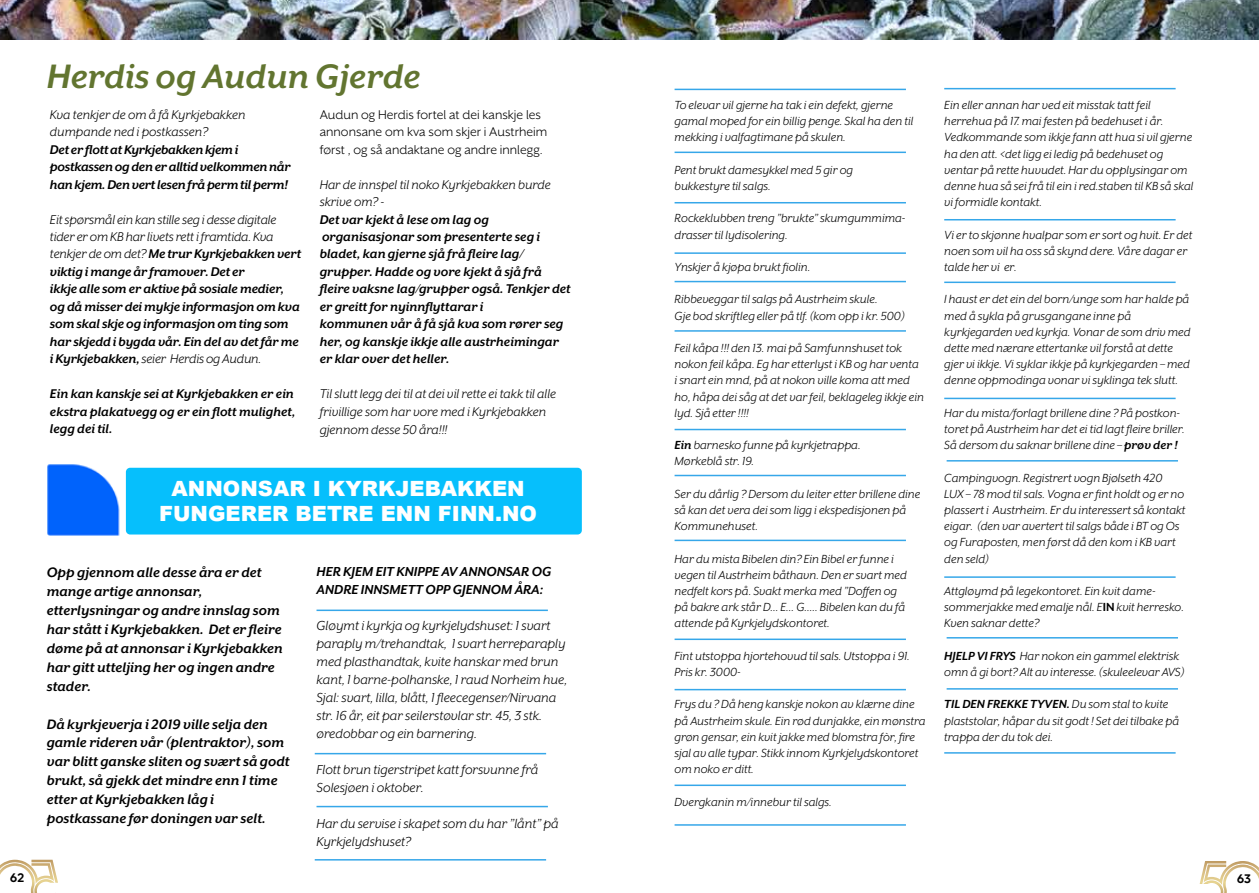
<style>
.page{position:relative;width:1259px;height:893px;background:#fff}
.page>*{position:absolute;margin:0;border:0;box-sizing:border-box;transform-origin:0 0}
.t1{font:italic 700 39px "Mr Eaves XL San OT";color:#627530}
.t2{font:900 21px/25.2px "Arial";color:#fff;text-align:center}
.t3{font:italic 700 15.75px/18.9px "Mr Eaves XL San OT";color:#000}
.t4{font:italic 15px/18px "Mr Eaves XL San OT";color:#000}
.t5{font:italic 700 15px/18px "Mr Eaves XL San OT";color:#000}
.t6{font:italic 700 14.55px/17.4px "Mr Eaves XL San OT";letter-spacing:-.01em;color:#000}
.t7{font:italic 14.55px/17.4px "Mr Eaves XL San OT";color:#000}
.t8{font:14.55px/17.4px "Mr Eaves XL San OT";color:#000}
.t9{font:italic 13.5px/16.2px "Mr Eaves XL San OT";color:#000}
.t10{font:600 13.5px "Volte";color:#000}
.s1{font-weight:400}
.s2{font-weight:700}
.s3{font-weight:700;font-style:normal}
</style>
<div class="page">
<svg style="left:1199px;top:861px;width:60px;height:32px"></svg>
<svg style="left:0;top:860px;width:58px;height:33px"></svg>
<img style="left:0;top:0;width:1259px;height:40px">
<img style="left:47px;top:464px;width:73px;height:72px">
<div style="left:126px;top:468px;width:456px;height:66px;background:#06bffc;border-radius:4px"></div>
<hr style="left:674px;top:429px;width:232px;height:1px;background:#36a7e9">
<hr style="left:674px;top:281px;width:232px;height:1px;background:#36a7e9">
<hr style="left:674px;top:152px;width:232px;height:1px;background:#36a7e9">
<hr style="left:674px;top:202px;width:232px;height:1px;background:#36a7e9">
<hr style="left:674px;top:330px;width:232px;height:2px;background:#36a7e9">
<hr style="left:674px;top:475px;width:232px;height:1px;background:#36a7e9">
<hr style="left:674px;top:540px;width:232px;height:1px;background:#36a7e9">
<hr style="left:674px;top:639px;width:232px;height:1px;background:#36a7e9">
<hr style="left:674px;top:689px;width:232px;height:1px;background:#36a7e9">
<hr style="left:674px;top:784px;width:232px;height:2px;background:#36a7e9">
<hr style="left:944px;top:219px;width:231px;height:1px;background:#36a7e9">
<hr style="left:944px;top:282px;width:231px;height:1px;background:#36a7e9">
<hr style="left:944px;top:398px;width:231px;height:1px;background:#36a7e9">
<hr style="left:946px;top:460px;width:232px;height:2px;background:#36a7e9">
<hr style="left:944px;top:576px;width:231px;height:2px;background:#36a7e9">
<hr style="left:946px;top:637px;width:232px;height:2px;background:#36a7e9">
<hr style="left:946px;top:688px;width:232px;height:2px;background:#36a7e9">
<hr style="left:944px;top:752px;width:231px;height:2px;background:#36a7e9">
<hr style="left:674px;top:824px;width:232px;height:2px;background:#36a7e9">
<hr style="left:674px;top:89px;width:232px;height:1px;background:#36a7e9">
<hr style="left:944px;top:88px;width:231px;height:1px;background:#36a7e9">
<hr style="left:315px;top:753px;width:231px;height:1px;background:#36a7e9">
<hr style="left:316px;top:806px;width:232px;height:1px;background:#36a7e9">
<hr style="left:315px;top:859px;width:231px;height:1px;background:#36a7e9">
<hr style="left:316px;top:610px;width:232px;height:1px;background:#36a7e9">
<hr style="left:674px;top:252px;width:232px;height:2px;background:#36a7e9">
<h1 class="t1" style="left:47px;top:56px;width:375px">Herdis og Audun Gjerde</h1>
<p class="t7" style="left:50px;top:106px;width:197px">Kva tenkjer de om å få Kyrkjebakken dumpande ned i postkassen?</p>
<p class="t6" style="left:50px;top:141px;width:242px">Det er flott at Kyrkjebakken kjem i postkassen og den er alltid velkommen når han kjem. Den vert lesen frå perm til perm!</p>
<p class="t6" style="left:50px;top:210px;width:253px"><span class="s1">Eit spørsmål ein kan stille seg i desse digitale tider er om KB har livets rett i framtida. Kva tenkjer de om det?</span> Me trur Kyrkjebakken vert viktig i mange år framover. Det er<br>ikkje alle som er aktive på sosiale medier, og då misser dei mykje informasjon om kva som skal skje og informasjon om ting som har skjedd i bygda vår. Ein del av det får me i Kyrkjebakken, <span class="s1">seier Herdis og Audun.</span></p>
<p class="t6" style="left:50px;top:385px;width:247px;text-align:justify">Ein kan kanskje sei at Kyrkjebakken er ein ekstra plakatvegg og er ein flott mulighet, legg dei til.</p>
<p class="t8" style="left:320px;top:106px;width:229px">Audun og Herdis fortel at dei kanskje les annonsane om kva som skjer i Austrheim først , og så andaktane og andre innlegg.</p>
<p class="t7" style="left:320px;top:175px;width:233px">Har de innspel til noko Kyrkjebakken burde skrive om? -</p>
<p class="t6" style="left:320px;top:210px;width:252px">Det var kjekt å lese om lag og organisasjonar som presenterte seg i bladet, kan gjerne sjå frå fleire lag/ grupper. Hadde og vore kjekt å sjå frå fleire vaksne lag/grupper også. Tenkjer det er greitt for nyinnflyttarar i<br>kommunen vår å få sjå kva som rører seg her, og kanskje ikkje alle austrheimingar er klar over det heller.</p>
<p class="t7" style="left:320px;top:385px;width:238px">Til slutt legg dei til at dei vil rette ei takk til alle frivillige som har vore med i Kyrkjebakken gjennom desse 50 åra!!!</p>
<h2 class="t2" style="left:159px;top:475px;width:379px">ANNONSAR I KYRKJEBAKKEN<br>FUNGERER BETRE ENN FINN.NO</h2>
<p class="t3" style="left:47px;top:563px;width:238px">Opp gjennom alle desse åra er det mange artige annonsar, etterlysningar og andre innslag som har stått i Kyrkjebakken. Det er fleire døme på at annonsar i Kyrkjebakken har gitt utteljing her og ingen andre stader.</p>
<p class="t3" style="left:47px;top:714px;width:244px">Då kyrkjeverja i 2019 ville selja den gamle rideren vår (plentraktor), som var blitt ganske sliten og svært så godt brukt, så gjekk det mindre enn 1 time etter at Kyrkjebakken låg i postkassane før doningen var selt.</p>
<p class="t5" style="left:316px;top:563px;width:236px">HER KJEM EIT KNIPPE AV ANNONSAR OG<br>ANDRE INNSMETT OPP GJENNOM ÅRA:</p>
<p class="t4" style="left:316px;top:617px;width:252px">Gløymt i kyrkja og kyrkjelydshuset: 1 svart paraply m/trehandtak, 1 svart herreparaply med plasthandtak, kvite hanskar med brun kant, 1 barne-polhanske, 1 raud Norheim hue, Sjal: svart, lilla, blått, 1 fleecegenser/Nirvana str. 16 år, eit par seilerstøvlar str. 45, 3 stk. øredobbar og ein barnering.</p>
<p class="t4" style="left:316px;top:761px;width:223px">Flott brun tigerstripet katt forsvunne frå<br>Solesjøen i oktober.</p>
<p class="t4" style="left:316px;top:815px;width:244px">Har du servise i skapet som du har ”lånt” på<br>Kyrkjelydshuset?</p>
<p class="t9" style="left:674px;top:97px;width:240px">To elevar vil gjerne ha tak i ein defekt, gjerne gamal moped for ein billig penge. Skal ha den til mekking i valfagtimane på skulen.</p>
<p class="t9" style="left:674px;top:162px;width:180px">Pent brukt damesykkel med 5 gir og bukkestyre til salgs.</p>
<p class="t9" style="left:674px;top:210px;width:232px">Rockeklubben treng ”brukte” skumgummima&shy;drasser til lydisolering.</p>
<p class="t9" style="left:674px;top:259px;width:137px">Ynskjer å kjøpa brukt fiolin.</p>
<p class="t9" style="left:674px;top:291px;width:232px">Ribbeveggar til salgs på Austrheim skule.<br>Gje bod skriftleg eller på tlf. (kom opp i kr. 500)</p>
<p class="t9" style="left:674px;top:340px;width:251px">Feil kåpa !!! den 13. mai på Samfunnshuset tok nokon feil kåpa. Eg har etterlyst i KB og har venta i snart ein mnd, på at nokon ville koma att med ho, håpa dei såg at det var feil, beklageleg ikkje ein lyd. Sjå etter !!!!</p>
<p class="t9" style="left:674px;top:437px;width:188px"><span class="s2">Ein</span> barnesko funne på kyrkjetrappa.<br>Mørkeblå str. 19.</p>
<p class="t9" style="left:674px;top:486px;width:247px">Ser du dårlig ? Dersom du leiter etter brillene dine så kan det vera dei som ligg i ekspedisjonen på<br>Kommunehuset.</p>
<p class="t9" style="left:674px;top:550px;width:234px">Har du mista Bibelen din? Ein Bibel er funne i vegen til Austrheim båthavn. Den er svart med nedfelt kors på. Svakt merka med ”Doffen og på bakre ark står D… E… G….. Bibelen kan du få attende på Kyrkjelydskontoret.</p>
<p class="t9" style="left:674px;top:648px;width:237px">Fint utstoppa hjortehovud til sals. Utstoppa i 91.<br>Pris kr. 3000-</p>
<p class="t9" style="left:674px;top:696px;width:252px">Frys du ? Då heng kanskje nokon av klærne dine på Austrheim skule. Ein rød dunjakke, ein mønstra grøn gensar, ein kvit jakke med blomstra fòr, fire sjal av alle typar. Stikk innom Kyrkjelydskontoret om noko er ditt.</p>
<p class="t9" style="left:674px;top:793px;width:159px">Dvergkanin m/innebur til salgs.</p>
<p class="t9" style="left:944px;top:97px;width:251px">Ein eller annan har ved eit misstak tatt feil herrehua på 17. mai festen på bedehuset i år.<br>Vedkommande som ikkje fann att hua si vil gjerne ha den att. &lt;det ligg ei ledig på bedehuset og ventar på rette huvudet. Har du opplysingar om denne hua så sei frå til ein i red.staben til KB så skal vi formidle kontakt.</p>
<p class="t9" style="left:944px;top:226px;width:249px">Vi er to skjønne hvalpar som er sort og hvit. Er det noen som vil ha oss så skynd dere. Våre dagar er talde her vi er.</p>
<p class="t9" style="left:944px;top:291px;width:248px">I haust er det ein del born/unge som har halde på med å sykla på grusgangane inne på kyrkjegarden ved kyrkja. Vonar de som driv med dette med nærare ettertanke vil forstå at dette gjer vi ikkje. Vi syklar ikkje på kyrkjegarden – med denne oppmodinga vonar vi syklinga tek slutt.</p>
<p class="t9" style="left:944px;top:405px;width:242px">Har du mista/forlagt brillene dine ? På postkon&shy;toret på Austrheim har det ei tid lagt fleire briller.<br>Så dersom du saknar brillene dine – <span class="s2">prøv der !</span></p>
<p class="t9" style="left:944px;top:469px;width:243px">Campingvogn. Registrert vogn Bjølseth 420<br>LUX – 78 mod til sals. Vogna er fint holdt og er no plassert i Austrheim. Er du interessert så kontakt eigar. (den var avertert til salgs både i BT og Os og Furaposten, men først då den kom i KB vart den seld)</p>
<p class="t9" style="left:944px;top:583px;width:241px">Attgløymd på legekontoret. Ein kvit dame&shy;sommerjakke med emalje nål. E<span class="s3">IN</span> kvit herresko.<br>Kven saknar dette?</p>
<p class="t9" style="left:944px;top:648px;width:242px"><span class="s2">HJELP VI FRYS</span> Har nokon ein gammel elektrisk omn å gi bort? Alt av interesse. (skuleelevar AVS)</p>
<p class="t9" style="left:944px;top:696px;width:236px"><span class="s2">TIL DEN FREKKE TYVEN.</span> Du som stal to kvite plaststolar, håpar du sit godt ! Set dei tilbake på trappa der du tok dei.</p>
<p class="t10" style="left:10px;top:870px;width:16px">62</p>
<p class="t10" style="left:1236px;top:871px;width:16px">63</p>
</div>
